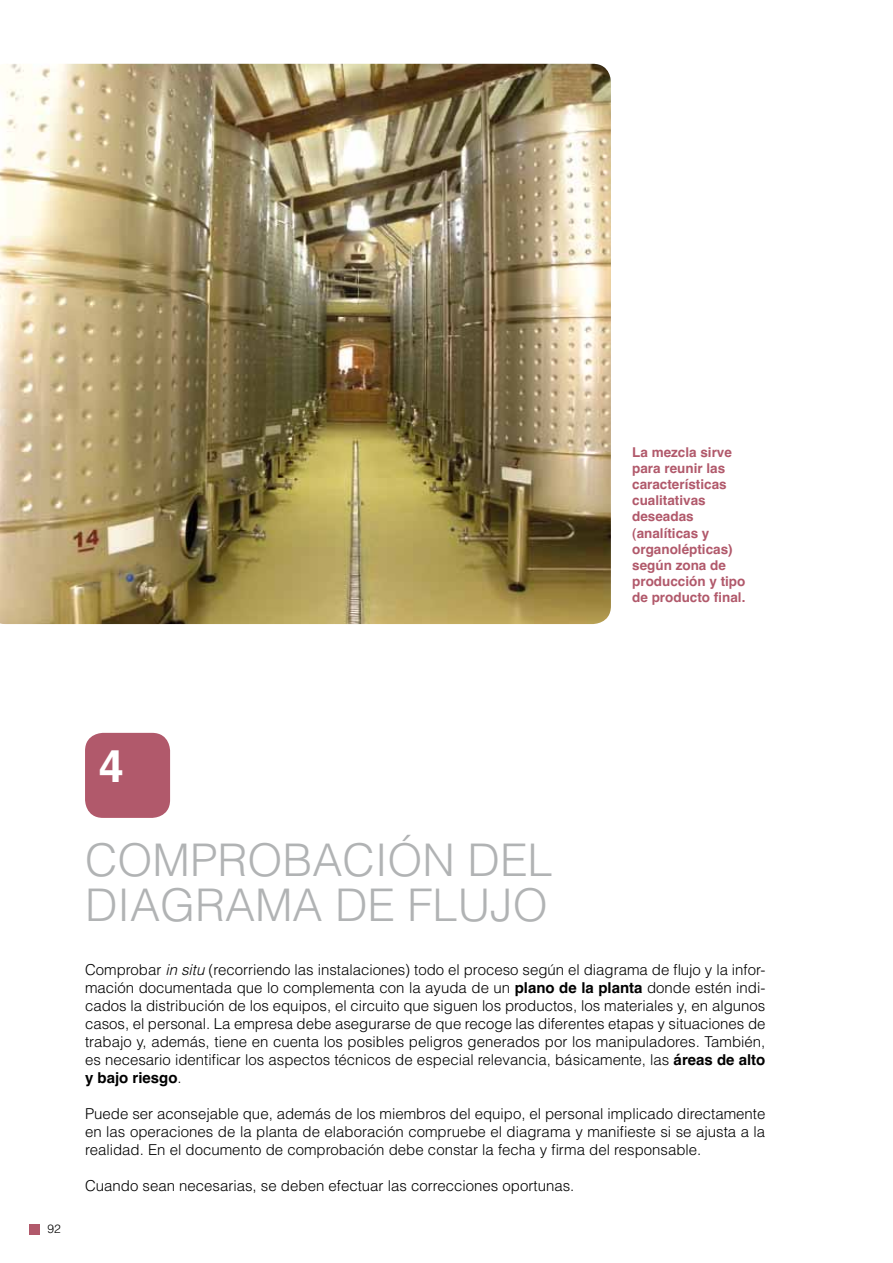
<style>
.page{position:relative;width:893px;height:1263px;background:#fff}
.page>*{position:absolute;margin:0;border:0;box-sizing:border-box;transform-origin:0 0}
.t1{font:300 45px/45px "Helvetica";color:#b1b3b4}
.t2{font:700 45px "Helvetica";color:#fff}
.t3{font:300 15px/18px "Helvetica";color:#000;text-align:justify}
.t4{font:700 13.5px/16.2px "Helvetica";color:#b1596b}
.t5{font:300 12px "Helvetica";color:#000}
.s1{font-style:italic}
.s2{font-weight:700}
</style>
<div class="page">
<div style="left:29px;top:1224px;width:11px;height:11px;background:#b1596b"></div>
<div style="left:85px;top:733px;width:85px;height:85px;background:#b1596b;border-radius:18px"></div>
<img style="left:0;top:64px;width:611px;height:560px">
<p class="t4" style="left:632px;top:444px;width:115px">La mezcla sirve para reunir las características cualitativas deseadas (analíticas y organolépticas) según zona de producción y tipo de producto final.</p>
<p class="t5" style="left:47px;top:1221px;width:15px">92</p>
<h1 class="t2" style="left:99px;top:729px;width:27px">4</h1>
<h1 class="t1" style="left:85px;top:837px;width:469px">COMPROBACIÓN DEL<br>DIAGRAMA DE FLUJO</h1>
<p class="t3" style="left:85px;top:960px;width:682px">Comprobar <span class="s1">in situ</span> (recorriendo las instalaciones) todo el proceso según el diagrama de flujo y la infor&shy;mación documentada que lo complementa con la ayuda de un <span class="s2">plano de la planta</span> donde estén indi&shy;cados la distribución de los equipos, el circuito que siguen los productos, los materiales y, en algunos casos, el personal. La empresa debe asegurarse de que recoge las diferentes etapas y situaciones de trabajo y, además, tiene en cuenta los posibles peligros generados por los manipuladores. También, es necesario identificar los aspectos técnicos de especial relevancia, básicamente, las <span class="s2">áreas de alto y bajo riesgo</span>.</p>
<p class="t3" style="left:85px;top:1104px;width:682px">Puede ser aconsejable que, además de los miembros del equipo, el personal implicado directamente en las operaciones de la planta de elaboración compruebe el diagrama y manifieste si se ajusta a la realidad. En el documento de comprobación debe constar la fecha y firma del responsable.</p>
<p class="t3" style="left:85px;top:1176px;width:491px">Cuando sean necesarias, se deben efectuar las correcciones oportunas.</p>
</div>
